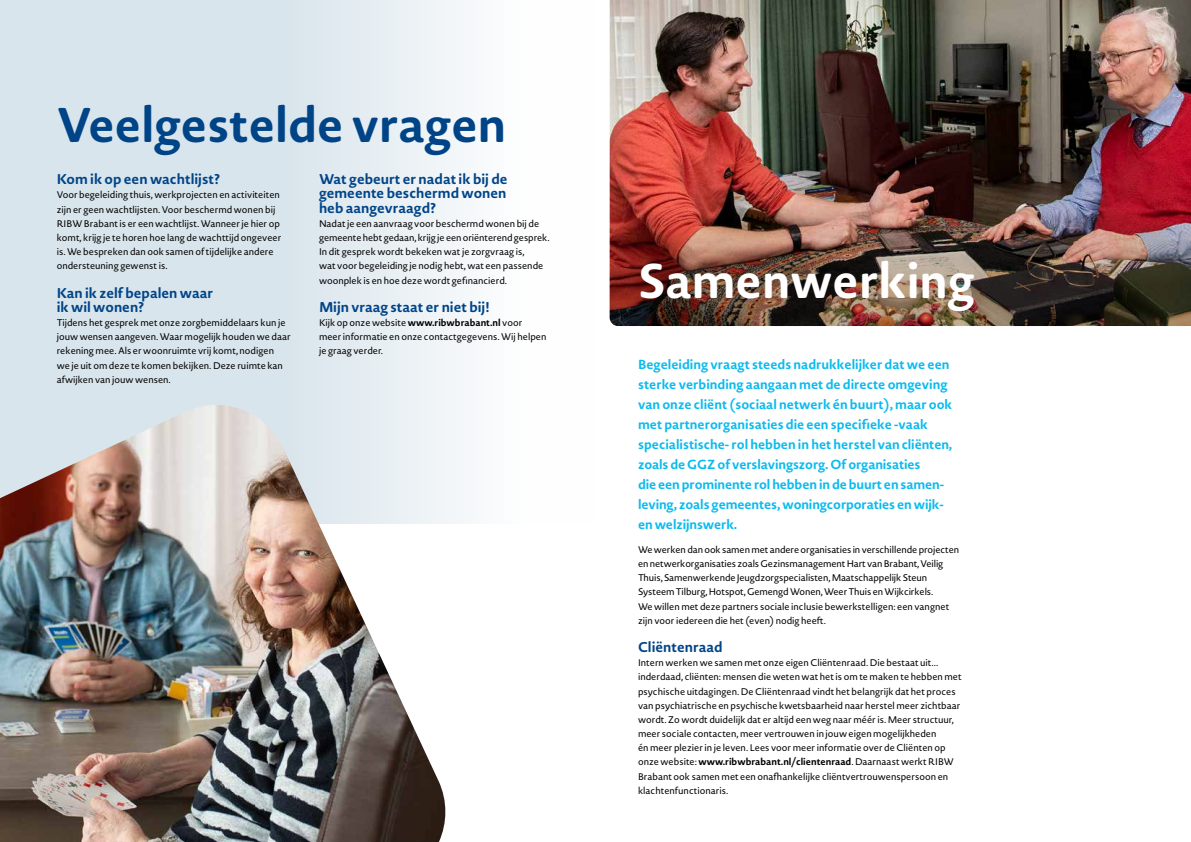
<style>
.page{position:relative;width:1191px;height:842px;background:#fff}
.page>*{position:absolute;margin:0;border:0;box-sizing:border-box;transform-origin:0 0}
.t1{font:700 48px "Novel Sans Rd Pro";color:#048}
.t2{font:700 48px "Novel Sans Rd Pro";color:#fff}
.t3{font:700 14px/14.2px "Novel Sans Rd Pro";color:#048}
.t4{font:700 13px/20px "Novel Sans Rd Pro";color:#0bbbef}
.t5{font:9.5px/14.2px "Novel Sans Rd Pro";color:#000}
.s1{font-weight:700}
</style>
<div class="page">
<img style="left:609px;top:0;width:582px;height:326px">
<div style="left:0;top:0;width:595px;height:524px;background:linear-gradient(to right,#cedee7,#fbfcfd)"></div>
<img style="left:0;top:405px;width:448px;height:437px">
<h1 class="t1" style="left:57px;top:89px;width:451px">Veelgestelde vragen</h1>
<h2 class="t3" style="left:57px;top:172px;width:165px">Kom ik op een wachtlijst?</h2>
<p class="t5" style="left:57px;top:188px;width:226px">Voor begeleiding thuis, werkprojecten en activiteiten zijn er geen wachtlijsten. Voor beschermd wonen bij RIBW Brabant is er een wachtlijst. Wanneer je hier op komt, krijg je te horen hoe lang de wachttijd ongeveer is. We bespreken dan ook samen of tijdelijke andere ondersteuning gewenst is.</p>
<h2 class="t3" style="left:57px;top:285px;width:158px">Kan ik zelf bepalen waar ik wil wonen?</h2>
<p class="t5" style="left:57px;top:315px;width:235px">Tijdens het gesprek met onze zorgbemiddelaars kun je jouw wensen aangeven. Waar mogelijk houden we daar rekening mee. Als er woonruimte vrij komt, nodigen<br>we je uit om deze te komen bekijken. Deze ruimte kan afwijken van jouw wensen.</p>
<h2 class="t3" style="left:319px;top:172px;width:190px;text-align:justify">Wat gebeurt er nadat ik bij de gemeente beschermd wonen heb aangevraagd?</h2>
<p class="t5" style="left:319px;top:216px;width:232px">Nadat je een aanvraag voor beschermd wonen bij de gemeente hebt gedaan, krijg je een oriënterend gesprek.<br>In dit gesprek wordt bekeken wat je zorgvraag is,<br>wat voor begeleiding je nodig hebt, wat een passende woonplek is en hoe deze wordt gefinancierd.</p>
<h2 class="t3" style="left:319px;top:299px;width:172px">Mijn vraag staat er niet bij!</h2>
<p class="t5" style="left:319px;top:315px;width:229px">Kijk op onze website <span class="s1">www.ribwbrabant.nl</span> voor meer informatie en onze contactgegevens. Wij helpen je graag verder.</p>
<h1 class="t2" style="left:638px;top:245px;width:338px">Samenwerking</h1>
<p class="t4" style="left:638px;top:354px;width:316px">Begeleiding vraagt steeds nadrukkelijker dat we een sterke verbinding aangaan met de directe omgeving van onze cliënt (sociaal netwerk én buurt), maar ook met partnerorganisaties die een specifieke -vaak specialistische- rol hebben in het herstel van cliënten, zoals de GGZ of verslavingszorg. Of organisaties<br>die een prominente rol hebben in de buurt en samen&shy;leving, zoals gemeentes, woningcorporaties en wijk&shy;en welzijnswerk.</p>
<p class="t5" style="left:638px;top:542px;width:323px">We werken dan ook samen met andere organisaties in verschillende projecten en netwerkorganisaties zoals Gezinsmanagement Hart van Brabant, Veilig Thuis, Samenwerkende Jeugdzorgspecialisten, Maatschappelijk Steun Systeem Tilburg, Hotspot, Gemengd Wonen, Weer Thuis en Wijkcirkels.<br>We willen met deze partners sociale inclusie bewerkstelligen: een vangnet zijn voor iedereen die het (even) nodig heeft.</p>
<h2 class="t3" style="left:638px;top:640px;width:86px">Cliëntenraad</h2>
<p class="t5" style="left:638px;top:656px;width:325px">Intern werken we samen met onze eigen Cliëntenraad. Die bestaat uit... inderdaad, cliënten: mensen die weten wat het is om te maken te hebben met psychische uitdagingen. De Cliëntenraad vindt het belangrijk dat het proces van psychiatrische en psychische kwetsbaarheid naar herstel meer zichtbaar wordt. Zo wordt duidelijk dat er altijd een weg naar méér is. Meer structuur, meer sociale contacten, meer vertrouwen in jouw eigen mogelijkheden<br>én meer plezier in je leven. Lees voor meer informatie over de Cliënten op onze website: <span class="s1">www.ribwbrabant.nl/clientenraad</span>. Daarnaast werkt RIBW Brabant ook samen met een onafhankelijke cliëntvertrouwenspersoon en klachtenfunctionaris.</p>
</div>
